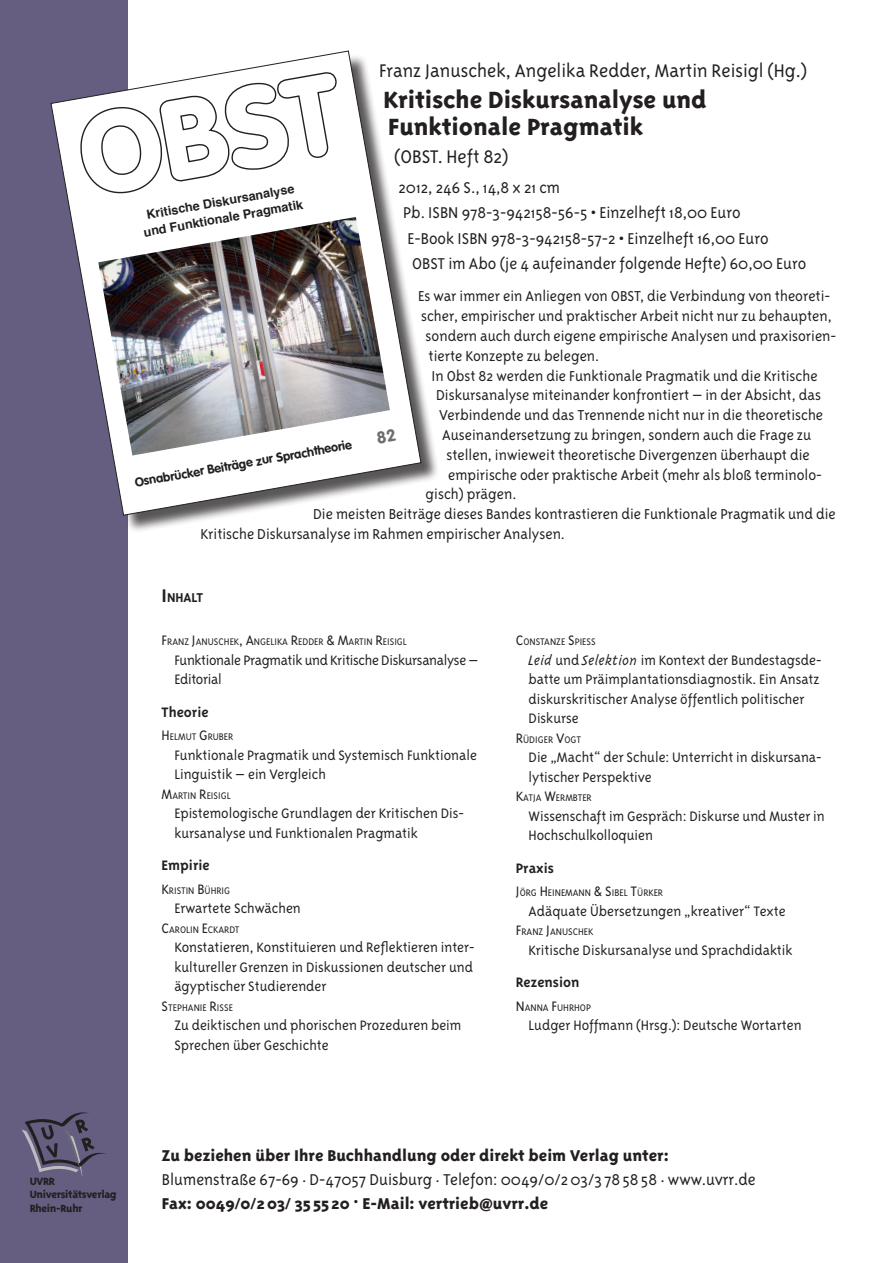
<style>
.page{position:relative;width:893px;height:1263px;background:#fff}
.page>*{position:absolute;margin:0;border:0;box-sizing:border-box;transform-origin:0 0}
.t1{font:900 111.9px "VAG Rounded";color:#fff}
.t2{font:800 27px/27px "Triplex Sans OT";color:#231f20}
.t3{font:300 21px "Triplex Sans OT";color:#231f20}
.t4{font:300 18px "Triplex Sans OT";color:#231f20}
.t5{font:800 18px "Triplex Sans OT";color:#231f20}
.t6{font:300 16.5px "Triplex Sans OT";color:#231f20}
.t7{font:300 15.75px/19.5px "Triplex Sans OT";color:#231f20}
.t8{font:300 15.75px/19.5px "Triplex Sans OT";letter-spacing:-.02em;color:#231f20}
.t9{font:700 15.75px "Triplex Sans OT";color:#231f20}
.t10{font:700 14.7px "Triplex Sans OT";color:#231f20}
.t11{font:700 12.6px/16.8px "Helvetica";color:#231f20;text-align:center}
.t12{font:700 12.6px "VAG Rounded";color:#231f20}
.t13{font:800 12px/13.5px "Triplex Sans OT";letter-spacing:-.025em;color:#231f20}
.t14{font:300 10.95px "Triplex Sans OT";color:#231f20}
.s1{font-size:21px}
.s2{font-size:15.75px}
.s3{font-family:"Triplex Italic OT"}
</style>
<div class="page">
<div style="left:0;top:0;width:128px;height:1263px;background:#655e80"></div>
<svg style="left:22px;top:1112px;width:84px;height:64px"></svg>
<div style="left:53px;top:53px;width:387px;height:481px;background:#231f20;opacity:.75"></div>
<svg style="left:50px;top:50px;width:372px;height:466px"></svg>
<svg style="left:376px;top:429px;width:20px;height:15px"></svg>
<h3 class="t3" style="left:379px;top:60px;width:430px">Franz Januschek, Angelika Redder, Martin Reisigl (Hg.)</h3>
<h2 class="t2" style="left:384px;top:87px;width:325px">Kritische Diskursanalyse und<br>Funktionale Pragmatik</h2>
<h3 class="t3" style="left:394px;top:146px;width:116px">(OBST. Heft 82)</h3>
<p class="t4" style="left:399px;top:178px;width:163px">2012, 246 S., 14,8 x 21 cm</p>
<p class="t4" style="left:403px;top:203px;width:339px">Pb. ISBN 978-3-942158-56-5 • Einzelheft 18,00 Euro</p>
<p class="t4" style="left:408px;top:229px;width:363px">E-Book ISBN 978-3-942158-57-2 • Einzelheft 16,00 Euro</p>
<p class="t4" style="left:412px;top:254px;width:396px">OBST im Abo (je 4 aufeinander folgende Hefte) 60,00 Euro</p>
<p class="t6" style="left:418px;top:288px;width:414px">Es war immer ein Anliegen von OBST, die Verbindung von theoreti-</p>
<p class="t6" style="left:421px;top:307px;width:412px">scher, empirischer und praktischer Arbeit nicht nur zu behaupten,</p>
<p class="t6" style="left:426px;top:327px;width:412px">sondern auch durch eigene empirische Analysen und praxisorien-</p>
<p class="t6" style="left:429px;top:347px;width:172px">tierte Konzepte zu belegen.</p>
<p class="t6" style="left:432px;top:367px;width:387px">In Obst 82 werden die Funktionale Pragmatik und die Kritische</p>
<p class="t6" style="left:436px;top:387px;width:386px">Diskursanalyse miteinander konfrontiert – in der Absicht, das</p>
<p class="t6" style="left:439px;top:406px;width:386px">Verbindende und das Trennende nicht nur in die theoretische</p>
<p class="t6" style="left:442px;top:426px;width:371px">Auseinandersetzung zu bringen, sondern auch die Frage zu</p>
<p class="t6" style="left:447px;top:446px;width:365px">stellen, inwieweit theoretische Divergenzen überhaupt die</p>
<p class="t6" style="left:448px;top:466px;width:375px">empirische oder praktische Arbeit (mehr als bloß terminolo-</p>
<p class="t6" style="left:426px;top:486px;width:92px">gisch) prägen.</p>
<p class="t6" style="left:313px;top:505px;width:524px">Die meisten Beiträge dieses Bandes kontrastieren die Funktionale Pragmatik und die</p>
<p class="t6" style="left:201px;top:525px;width:366px">Kritische Diskursanalyse im Rahmen empirischer Analysen.</p>
<h1 class="t1" style="left:69px;top:91px;width:263px;rotate:-10deg">OBST</h1>
<p class="t11" style="left:139px;top:207px;width:163px;rotate:-10deg">Kritische Diskursanalyse und Funktionale Pragmatik</p>
<p class="t12" style="left:134px;top:475px;width:222px;rotate:-10deg">Osnabrücker Beiträge zur Sprachtheorie</p>
<p class="t13" style="left:30px;top:1174px;width:89px">UVRR<br>Universitätsverlag<br>Rhein-Ruhr</p>
<p class="t10" style="left:162px;top:590px;width:43px"><span class="s1">I</span>nhalt</p>
<p class="t14" style="left:162px;top:636px;width:247px"><span class="s2">F</span>RANZ <span class="s2">J</span>ANUSCHEK<span class="s2">, A</span>NGELIKA <span class="s2">R</span>EDDER <span class="s2">&amp; M</span>ARTIN <span class="s2">R</span>EISIGL</p>
<p class="t8" style="left:174px;top:650px;width:306px">Funktionale Pragmatik und Kritische Diskursanalyse –<br>Editorial</p>
<p class="t9" style="left:162px;top:704px;width:49px">Theorie</p>
<p class="t14" style="left:162px;top:731px;width:73px"><span class="s2">H</span> ELMUT <span class="s2">G</span>RUBER</p>
<p class="t7" style="left:174px;top:745px;width:304px">Funktionale Pragmatik und Systemisch Funktionale<br>Linguistik – ein Vergleich</p>
<p class="t14" style="left:162px;top:790px;width:71px"><span class="s2">M</span>ARTIN <span class="s2">R</span>EISIGL</p>
<p class="t7" style="left:174px;top:804px;width:291px">Epistemologische Grundlagen der Kritischen Dis&shy;kursanalyse und Funktionalen Pragmatik</p>
<p class="t9" style="left:162px;top:857px;width:50px">Empirie</p>
<p class="t14" style="left:162px;top:885px;width:70px"><span class="s2">K</span>RISTIN <span class="s2">B</span>ÜHRIG</p>
<p class="t7" style="left:174px;top:899px;width:128px">Erwartete Schwächen</p>
<p class="t14" style="left:162px;top:924px;width:80px"><span class="s2">C</span>AROLIN <span class="s2">E</span>CKARDT</p>
<p class="t7" style="left:174px;top:938px;width:302px;text-align:justify">Konstatieren, Konstituieren und Reflektieren inter&shy;kultureller Grenzen in Diskussionen deutscher und ägyptischer Studierender</p>
<p class="t14" style="left:162px;top:1002px;width:73px"><span class="s2">S</span>TEPHANIE <span class="s2">R</span>ISSE</p>
<p class="t7" style="left:174px;top:1016px;width:289px">Zu deiktischen und phorischen Prozeduren beim<br>Sprechen über Geschichte</p>
<p class="t14" style="left:516px;top:636px;width:81px"><span class="s2">C</span>ONSTANZE <span class="s2">S</span>PIESS</p>
<p class="t7" style="left:529px;top:650px;width:295px"><span class="s3">Leid</span> und <span class="s3">Selektion</span> im Kontext der Bundestagsde&shy;batte um Präimplantationsdiagnostik. Ein Ansatz diskurskritischer Analyse öffentlich politischer Diskurse</p>
<p class="t14" style="left:516px;top:734px;width:67px"><span class="s2">R</span>ÜDIGER <span class="s2">V</span>OGT</p>
<p class="t7" style="left:529px;top:748px;width:295px">Die „Macht“ der Schule: Unterricht in diskursana&shy;lytischer Perspektive</p>
<p class="t14" style="left:516px;top:792px;width:78px"><span class="s2">K</span>ATJA <span class="s2">W</span>ERMBTER</p>
<p class="t7" style="left:529px;top:806px;width:298px">Wissenschaft im Gespräch: Diskurse und Muster in<br>Hochschulkolloquien</p>
<p class="t9" style="left:516px;top:860px;width:40px">Praxis</p>
<p class="t14" style="left:516px;top:887px;width:149px"><span class="s2">J</span>ÖRG <span class="s2">H</span> EINEMANN <span class="s2">&amp; S</span>IBEL <span class="s2">T</span>ÜRKER</p>
<p class="t7" style="left:529px;top:901px;width:259px">Adäquate Übersetzungen „kreativer“ Texte</p>
<p class="t14" style="left:516px;top:926px;width:79px"><span class="s2">F</span>RANZ <span class="s2">J</span>ANUSCHEK</p>
<p class="t7" style="left:529px;top:940px;width:265px">Kritische Diskursanalyse und Sprachdidaktik</p>
<p class="t9" style="left:516px;top:974px;width:65px">Rezension</p>
<p class="t14" style="left:516px;top:1002px;width:77px"><span class="s2">N</span>ANNA <span class="s2">F</span>UHRHOP</p>
<p class="t7" style="left:529px;top:1016px;width:275px">Ludger Hoffmann (Hrsg.): Deutsche Wortarten</p>
<p class="t5" style="left:162px;top:1146px;width:508px">Zu beziehen über Ihre Buchhandlung oder direkt beim Verlag unter:</p>
<p class="t4" style="left:162px;top:1170px;width:595px">Blumenstraße 67-69 . D-47057 Duisburg . Telefon: 0049/0/203/3 78 58 58 . www.uvrr.de</p>
<p class="t5" style="left:162px;top:1194px;width:388px">Fax: 0049/0/203/ 35 55 20 . E-Mail: vertrieb@uvrr.de</p>
</div>
